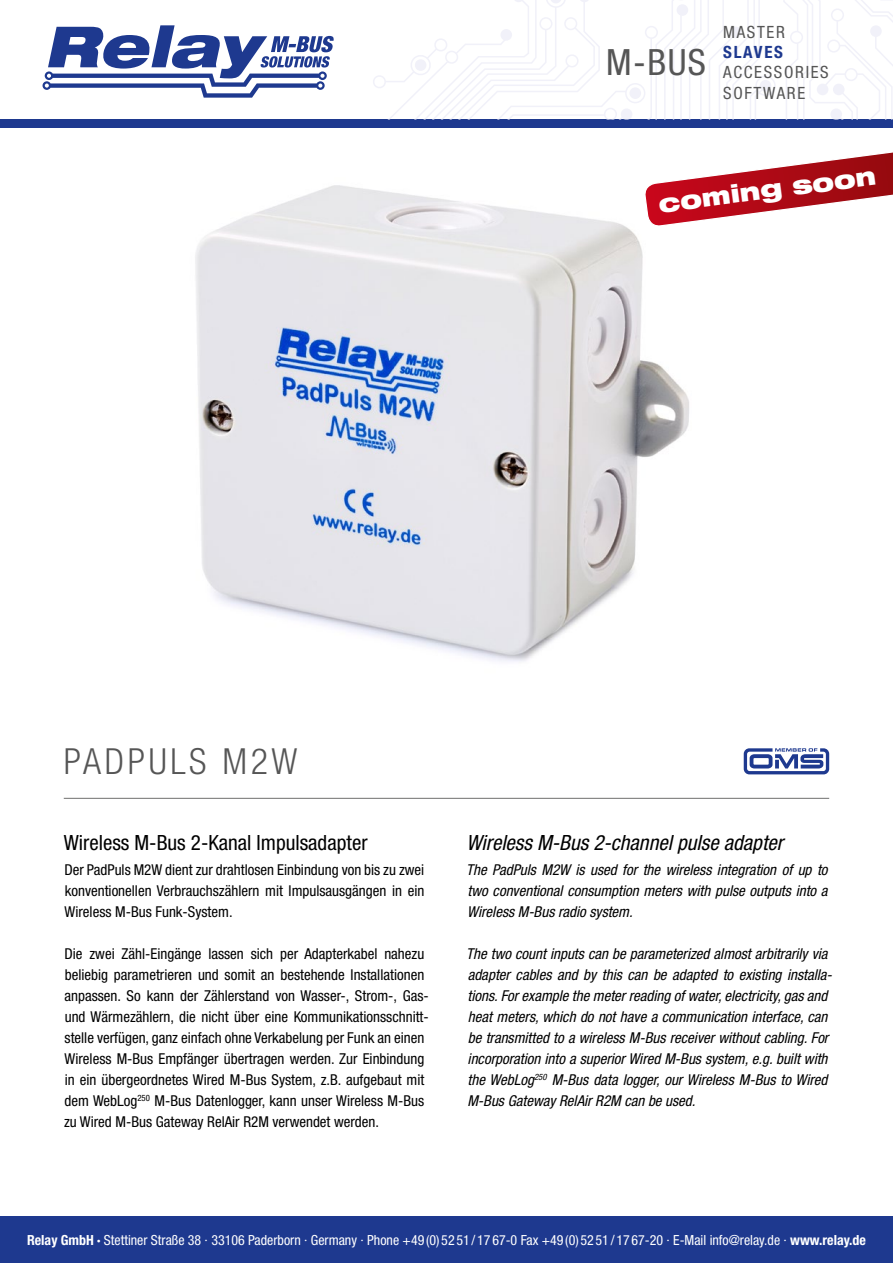
<style>
.page{position:relative;width:893px;height:1263px;background:#fff}
.page>*{position:absolute;margin:0;border:0;box-sizing:border-box;transform-origin:0 0}
.t1{font:condensed 36.15px "Helvetica Neue LT";color:#565656}
.t2{font:300 condensed 36px "Helvetica Neue LT";letter-spacing:.1em;color:#565656}
.t3{font:900 expanded 24.9px "Helvetica Neue LT";color:#fff}
.t4{font:italic condensed 21px "Helvetica Neue LT";color:#000}
.t5{font:condensed 21px "Helvetica Neue LT";color:#000}
.t6{font:condensed 16.95px/20.2px "Helvetica Neue LT";letter-spacing:.1em;color:#565656}
.t7{font:700 condensed 16.95px "Helvetica Neue LT";letter-spacing:.1em;color:#1e398f}
.t8{font:condensed 15px/21px "Helvetica Neue LT";color:#000;text-align:justify}
.t9{font:italic condensed 15px/21px "Helvetica Neue LT";color:#000;text-align:justify}
.t10{font:condensed 13.95px "Helvetica Neue LT";color:#fff}
.s1{font-weight:700}
</style>
<div class="page">
<svg style="left:43px;top:25px;width:291px;height:73px"></svg>
<div style="left:0;top:119px;width:893px;height:9px;background:#1e398f"></div>
<div style="left:0;top:1216px;width:893px;height:47px;background:#1e398f"></div>
<svg style="left:373px;top:0;width:520px;height:119px"></svg>
<div style="left:760px;top:80px;width:11px;height:12px;background:#f1f1f9;border-radius:50%"></div>
<hr style="left:64px;top:798px;width:765px;height:1px;background:#6f6f6e">
<img style="left:195px;top:185px;width:494px;height:477px">
<svg style="left:644px;top:152px;width:249px;height:83px"></svg>
<svg style="left:744px;top:748px;width:85px;height:26px"></svg>
<h1 class="t1" style="left:606px;top:41px;width:101px">M-BUS</h1>
<p class="t6" style="left:723px;top:21px;width:63px">MASTER</p>
<p class="t7" style="left:723px;top:42px;width:61px">SLAVES</p>
<p class="t6" style="left:723px;top:62px;width:107px">ACCESSORIES<br>SOFTWARE</p>
<h3 class="t3" style="left:656px;top:189px;width:221px;rotate:-8deg">coming soon</h3>
<h2 class="t2" style="left:64px;top:741px;width:235px">PADPULS M2W</h2>
<h3 class="t5" style="left:64px;top:830px;width:305px">Wireless M-Bus 2-Kanal Impulsadapter</h3>
<p class="t8" style="left:65px;top:859px;width:361px">Der PadPuls M2W dient zur drahtlosen Einbindung von bis zu zwei konventionellen Verbrauchszählern mit Impulsausgängen in ein Wireless M-Bus Funk-System.</p>
<p class="t8" style="left:64px;top:943px;width:366px;text-align:left">Die zwei Zähl-Eingänge lassen sich per Adapterkabel nahezu beliebig parametrieren und somit an bestehende Installationen anpassen. So kann der Zählerstand von Wasser-, Strom-, Gas&shy;und Wärmezählern, die nicht über eine Kommunikationsschnitt&shy;stelle verfügen, ganz einfach ohne Verkabelung per Funk an einen Wireless M-Bus Empfänger übertragen werden. Zur Einbindung in ein übergeordnetes Wired M-Bus System, z.B. aufgebaut mit dem WebLog<sup>250</sup> M-Bus Datenlogger, kann unser Wireless M-Bus zu Wired M-Bus Gateway RelAir R2M verwendet werden.</p>
<h3 class="t4" style="left:466px;top:830px;width:318px">Wireless M-Bus 2-channel pulse adapter</h3>
<p class="t9" style="left:466px;top:859px;width:363px">The PadPuls M2W is used for the wireless integration of up to two conventional consumption meters with pulse outputs into a Wireless M-Bus radio system.</p>
<p class="t9" style="left:466px;top:943px;width:367px;text-align:left">The two count inputs can be parameterized almost arbitrarily via adapter cables and by this can be adapted to existing installa&shy;tions. For example the meter reading of water, electricity, gas and heat meters, which do not have a communication interface, can be transmitted to a wireless M-Bus receiver without cabling. For incorporation into a superior Wired M-Bus system, e.g. built with the WebLog<sup>250</sup> M-Bus data logger, our Wireless M-Bus to Wired M-Bus Gateway RelAir R2M can be used.</p>
<p class="t10" style="left:27px;top:1232px;width:840px"><span class="s1">Relay GmbH ·</span> Stettiner Straße 38 · 33106 Paderborn · Germany · Phone +49 (0) 52 51 / 17 67-0 Fax +49 (0) 52 51 / 17 67-20 · E-Mail info@relay.de · <span class="s1">www.relay.de</span></p>
</div>
